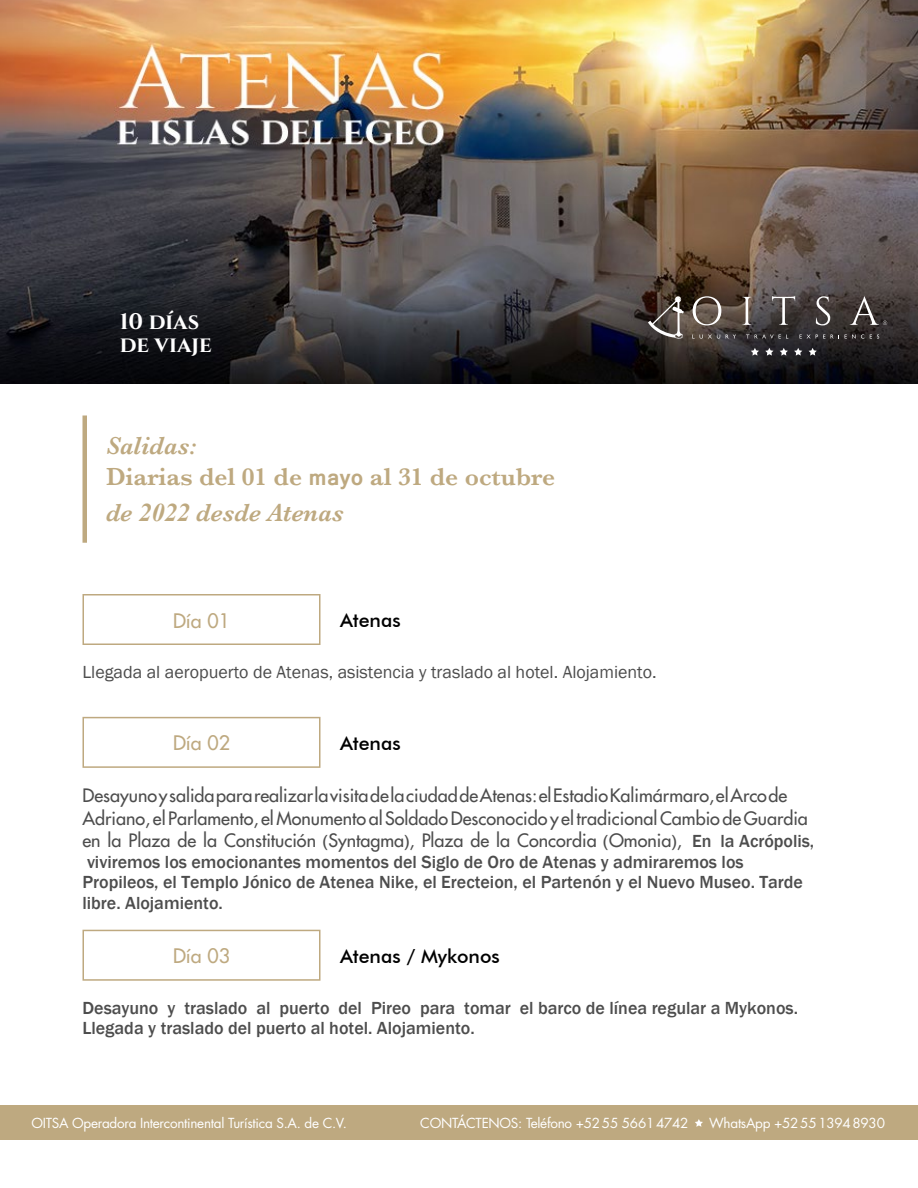
<style>
.page{position:relative;width:918px;height:1188px;background:#fff}
.page>*{position:absolute;margin:0;border:0;box-sizing:border-box;transform-origin:0 0}
.t1{font:600 25.5px/30.9px "Baskerville";color:#bea980}
.t2{font:italic 600 25.5px "Baskerville";color:#bea980}
.t3{font:700 22.5px/22.5px "Cinzel";color:#fff}
.t4{font:500 19.5px "Futura BT";color:#000}
.t5{font:500 19.5px "Futura Std";color:#bea980}
.t6{font:500 18px/20.2px "Franklin Gothic";color:#4d4d4d}
.t7{font:500 18px/22.5px "Futura Std";color:#4d4d4d}
.t8{font:18px "Franklin Gothic";color:#4d4d4d}
.t9{font:13.5px "Futura Std";letter-spacing:-.02em;color:#fff}
.s1{font-style:italic}
.s2{font-family:"Kartika";font-weight:700;font-size:21px}
.s3{font-family:"Times New Roman";font-weight:700}
.s4{font-family:"Franklin Gothic"}
</style>
<div class="page">
<img style="left:0;top:0;width:918px;height:384px">
<div style="left:0;top:1106px;width:918px;height:34px;background:#bea980"></div>
<svg style="left:695px;top:1119px;width:8px;height:8px"></svg>
<div style="left:82px;top:416px;width:5px;height:127px;background:#bea980"></div>
<div style="left:82px;top:594px;width:239px;height:51px;border:2px solid #bea980"></div>
<div style="left:82px;top:717px;width:239px;height:51px;border:2px solid #bea980"></div>
<div style="left:82px;top:930px;width:239px;height:51px;border:2px solid #bea980"></div>
<svg style="left:692px;top:335px;width:28px;height:4px"></svg>
<svg style="left:726px;top:335px;width:10px;height:4px"></svg>
<svg style="left:746px;top:335px;width:3px;height:4px"></svg>
<svg style="left:755px;top:335px;width:33px;height:4px"></svg>
<svg style="left:800px;top:335px;width:25px;height:4px"></svg>
<svg style="left:831px;top:334px;width:48px;height:5px"></svg>
<svg style="left:780px;top:348px;width:8px;height:8px"></svg>
<svg style="left:794px;top:348px;width:8px;height:8px"></svg>
<svg style="left:809px;top:348px;width:8px;height:8px"></svg>
<svg style="left:751px;top:348px;width:8px;height:8px"></svg>
<svg style="left:765px;top:348px;width:8px;height:8px"></svg>
<svg style="left:648px;top:296px;width:36px;height:44px;background:#625853"></svg>
<svg style="left:693px;top:296px;width:28px;height:29px"></svg>
<svg style="left:743px;top:297px;width:8px;height:28px"></svg>
<svg style="left:772px;top:296px;width:23px;height:29px"></svg>
<svg style="left:816px;top:296px;width:14px;height:29px"></svg>
<svg style="left:850px;top:296px;width:37px;height:29px"></svg>
<p class="t3" style="left:120px;top:311px;width:93px">10 DÍAS<br>DE VIAJE</p>
<h1 class="t1" style="left:106px;top:430px;width:451px"><span class="s1">Salidas:<br></span>Diarias del 01 de <span class="s2">mayo</span> al 31 de octubre</h1>
<h1 class="t2" style="left:106px;top:496px;width:239px">de <span class="s3">2022</span> desde Atenas</h1>
<p class="t5" style="left:173px;top:608px;width:58px">Día 01</p>
<p class="t4" style="left:340px;top:608px;width:62px">Atenas</p>
<p class="t8" style="left:82px;top:661px;width:576px">Llegada al aeropuerto de Atenas, asistencia y traslado al hotel. Alojamiento.</p>
<p class="t5" style="left:173px;top:731px;width:58px">Día 02</p>
<p class="t4" style="left:340px;top:731px;width:62px">Atenas</p>
<p class="t7" style="left:82px;top:784px;width:733px">Desayuno y salida para realizar la visita de la ciudad de Atenas: el Estadio Kalimármaro, el Arco de<br>Adriano, el Parlamento, el Monumento al Soldado Desconocido y el tradicional Cambio de Guardia en la Plaza de la Constitución <span class="s4">(</span>Syntagma<span class="s4">)</span>, Plaza de la Concordia <span class="s4">(</span>Omonia<span class="s4">)</span>, <span class="s4">En la Acrópolis,</span></p>
<p class="t6" style="left:82px;top:852px;width:722px">viviremos los emocionantes momentos del Siglo de Oro de Atenas y admiraremos los<br>Propileos, el Templo Jónico de Atenea Nike, el Erecteion, el Partenón y el Nuevo Museo. Tarde libre. Alojamiento.</p>
<p class="t5" style="left:173px;top:944px;width:58px">Día 03</p>
<p class="t4" style="left:340px;top:944px;width:161px">Atenas / Mykonos</p>
<p class="t6" style="left:82px;top:997px;width:717px">Desayuno y traslado al puerto del Pireo para tomar el barco de línea regular a Mykonos.<br>Llegada y traslado del puerto al hotel. Alojamiento.</p>
<p class="t9" style="left:32px;top:1115px;width:317px">OITSA Operadora Intercontinental Turística S.A. de C.V.</p>
<p class="t9" style="left:420px;top:1115px;width:270px">CONTÁCTENOS: Teléfono +5255 56614742</p>
<p class="t9" style="left:709px;top:1115px;width:177px">WhatsApp +525513948930</p>
</div>
